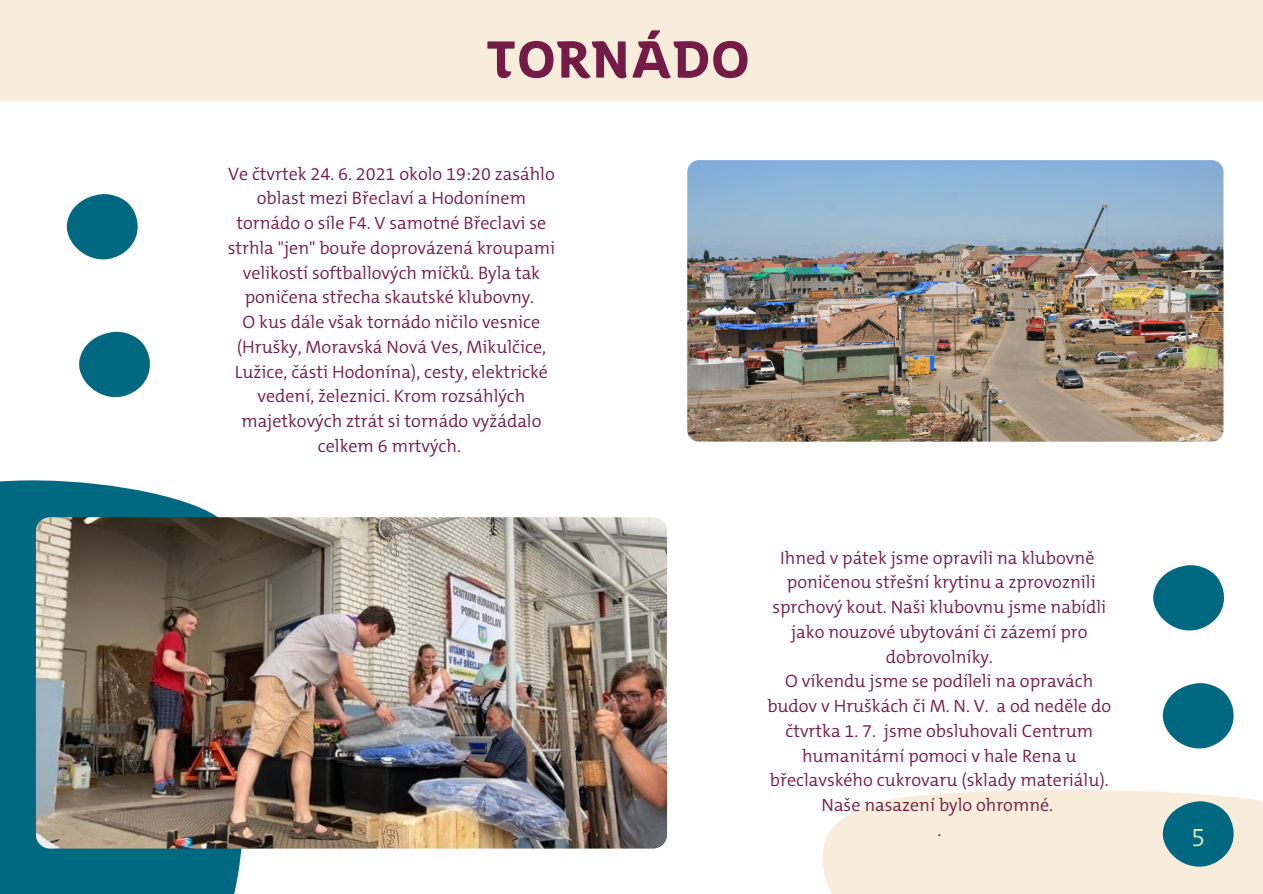
<style>
.page{position:relative;width:1263px;height:894px;background:#fff}
.page>*{position:absolute;margin:0;border:0;box-sizing:border-box;transform-origin:0 0}
.t1{font:700 51.6px "SKAUT";color:#741b47}
.t2{font:300 26.1px "The Mix C5";color:#d1ebb7}
.t3{font:300 18px/24.8px "The Mix C5";color:#741b47;text-align:center}
</style>
<div class="page">
<svg style="left:0;top:480px;width:247px;height:413px;background:#1e798e"></svg>
<div style="left:60px;top:0;width:1203px;height:101px;background:#f7edda"></div>
<div style="left:0;top:0;width:60px;height:101px;background:#f7edda"></div>
<img style="left:36px;top:517px;width:631px;height:330px;border-radius:14px">
<svg style="left:822px;top:790px;width:441px;height:103px;background:#f7eedc"></svg>
<img style="left:687px;top:160px;width:536px;height:281px;border-radius:12px">
<svg style="left:67px;top:194px;width:71px;height:66px"></svg>
<svg style="left:79px;top:331px;width:71px;height:67px"></svg>
<svg style="left:1153px;top:565px;width:71px;height:66px"></svg>
<svg style="left:1163px;top:683px;width:71px;height:66px"></svg>
<svg style="left:1163px;top:800px;width:71px;height:77px;background:#54959e"></svg>
<h1 class="t1" style="left:485px;top:26px;width:266px">TORNÁDO</h1>
<p class="t3" style="left:228px;top:161px;width:329px">Ve čtvrtek 24. 6. 2021 okolo 19:20 zasáhlo oblast mezi Břeclaví a Hodonínem tornádo o síle F4. V samotné Břeclavi se strhla "jen" bouře doprovázená kroupami velikostí softballových míčků. Byla tak poničena střecha skautské klubovny.<br>O kus dále však tornádo ničilo vesnice (Hrušky, Moravská Nová Ves, Mikulčice, Lužice, části Hodonína), cesty, elektrické vedení, železnici. Krom rozsáhlých majetkových ztrát si tornádo vyžádalo celkem 6 mrtvých.</p>
<p class="t3" style="left:767px;top:545px;width:345px">Ihned v pátek jsme opravili na klubovně poničenou střešní krytinu a zprovoznili sprchový kout. Naši klubovnu jsme nabídli jako nouzové ubytování či zázemí pro dobrovolníky.<br>O víkendu jsme se podíleli na opravách budov v Hruškách či M. N. V. a od neděle do čtvrtka 1. 7. jsme obsluhovali Centrum humanitární pomoci v hale Rena u břeclavského cukrovaru (sklady materiálu).<br>Naše nasazení bylo ohromné.<br>.</p>
<h2 class="t2" style="left:1191px;top:820px;width:16px">5</h2>
</div>
